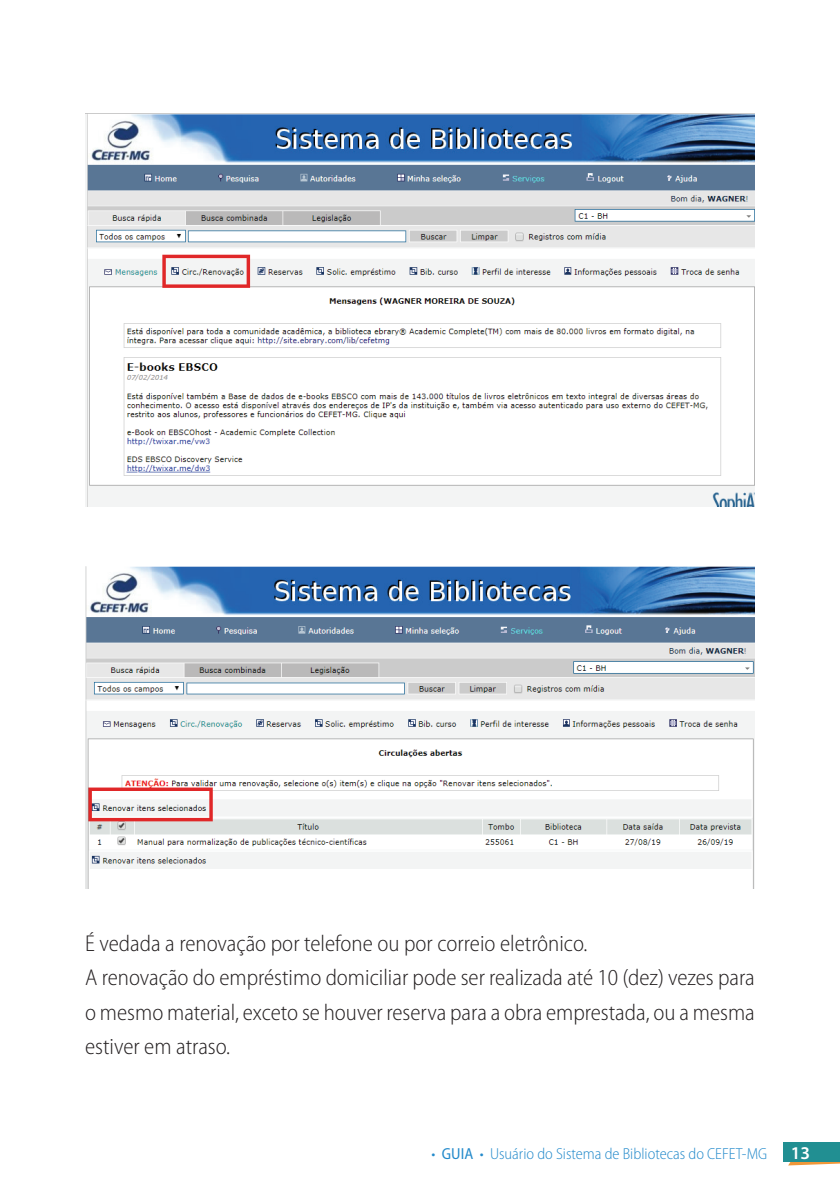
<style>
.page{position:relative;width:840px;height:1191px;background:#fff}
.page>*{position:absolute;margin:0;border:0;box-sizing:border-box;transform-origin:0 0}
.t1{font:300 semi-condensed 23px/34.4px "Myriad Pro";color:#231f20}
.t2{font:600 18px "Myriad Pro";color:#fff}
.t3{font:300 semi-condensed 16px "Myriad Pro";color:#238acb}
.s1{font-weight:400}
</style>
<div class="page">
<svg style="left:783px;top:1161px;width:56px;height:4px"></svg>
<div style="left:782px;top:1141px;width:57px;height:20px;background:#218f92"></div>
<img style="left:85px;top:113px;width:669px;height:393px">
<img style="left:85px;top:566px;width:669px;height:322px">
<p class="t1" style="left:85px;top:926px;width:670px">É vedada a renovação por telefone ou por correio eletrônico.<br>A renovação do empréstimo domiciliar pode ser realizada até 10 (dez) vezes para o mesmo material, exceto se houver reserva para a obra emprestada, ou a mesma estiver em atraso.</p>
<p class="t3" style="left:431px;top:1145px;width:337px">• <span class="s1">GUIA</span> • Usuário do Sistema de Bibliotecas do CEFET-MG</p>
<p class="t2" style="left:790px;top:1141px;width:21px">13</p>
</div>
